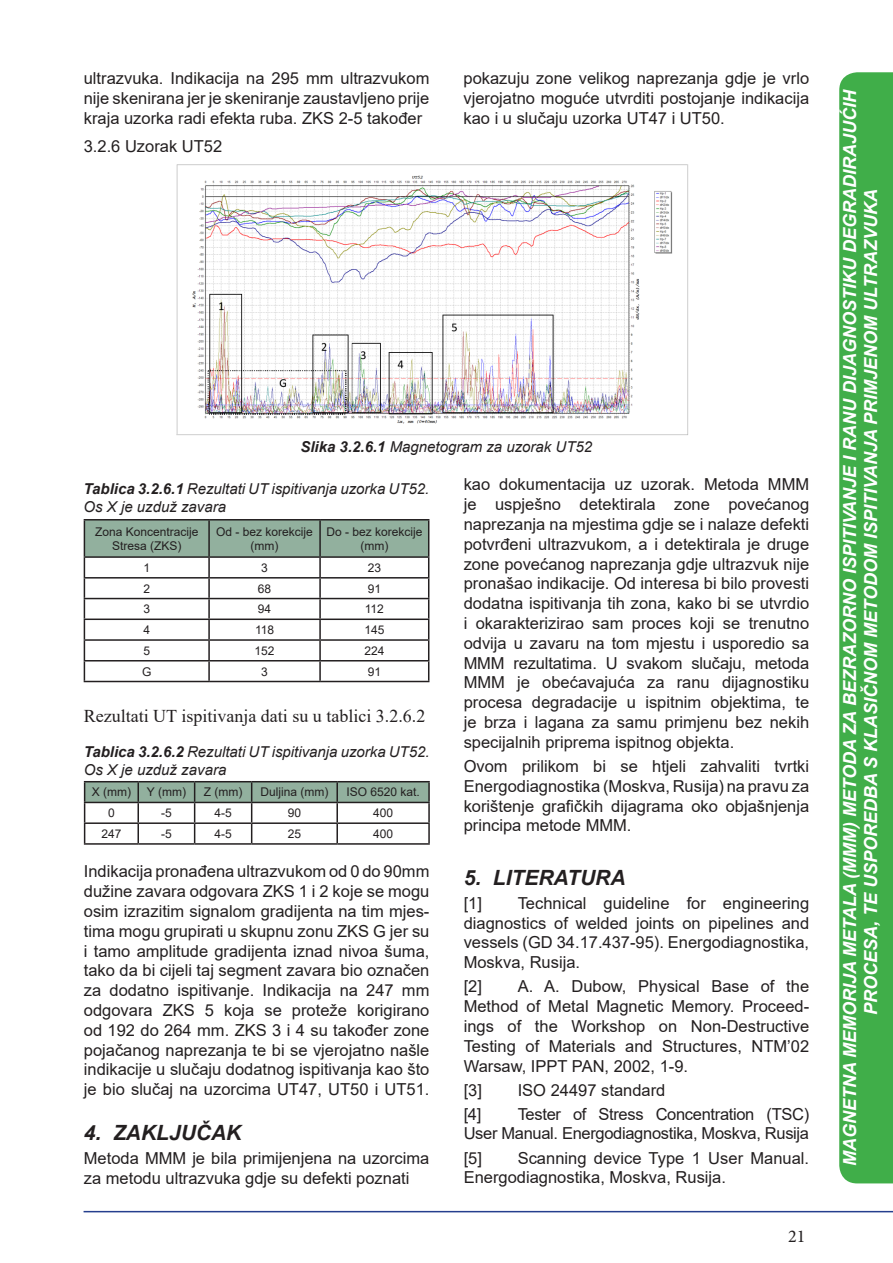
<style>
.page{position:relative;width:893px;height:1263px;background:#fff}
.page>*{position:absolute;margin:0;border:0;box-sizing:border-box;transform-origin:0 0}
.t1{font:italic 700 21px "Arial";color:#231f20}
.Heading_3{font:italic 700 18px/21px "Arial";letter-spacing:-.01em;color:#fff}
.t2{font:18px "Times New Roman";color:#231f20}
.t3{font:18px "Minion Pro";color:#231f20}
.t4{font:16.5px/19.8px "Arial";color:#231f20;text-align:justify}
.t5{font:16.5px/19.8px "Arial";letter-spacing:-.02em;color:#231f20;text-align:right}
.t6{font:italic 15px/18px "Arial";color:#231f20}
.t7{font:12px/14.4px "Arial";color:#231f20;text-align:center}
.s1{font-weight:700}
</style>
<div class="page">
<hr style="left:84px;top:1211px;width:809px;height:1px;background:#253f8e">
<div style="left:839px;top:72px;width:54px;height:1111px;background:#40ae49"></div>
<img style="left:176px;top:164px;width:512px;height:271px">
<hr style="left:84px;top:519px;width:125px;height:1px;background:#231f20">
<hr style="left:209px;top:519px;width:111px;height:1px;background:#231f20">
<hr style="left:320px;top:519px;width:109px;height:1px;background:#231f20">
<svg style="left:84px;top:520px;width:345px;height:161px"></svg>
<hr style="left:84px;top:681px;width:125px;height:1px;background:#231f20">
<hr style="left:209px;top:681px;width:111px;height:1px;background:#231f20">
<hr style="left:320px;top:681px;width:109px;height:1px;background:#231f20">
<hr style="left:84px;top:781px;width:54px;height:1px;background:#231f20">
<hr style="left:138px;top:781px;width:57px;height:1px;background:#231f20">
<hr style="left:195px;top:781px;width:57px;height:1px;background:#231f20">
<hr style="left:252px;top:781px;width:85px;height:1px;background:#231f20">
<hr style="left:337px;top:781px;width:93px;height:1px;background:#231f20">
<svg style="left:84px;top:782px;width:346px;height:61px"></svg>
<hr style="left:84px;top:843px;width:54px;height:2px;background:#231f20">
<hr style="left:138px;top:843px;width:57px;height:2px;background:#231f20">
<hr style="left:195px;top:843px;width:57px;height:2px;background:#231f20">
<hr style="left:252px;top:843px;width:85px;height:2px;background:#231f20">
<hr style="left:337px;top:843px;width:93px;height:2px;background:#231f20">
<p class="t4" style="left:84px;top:68px;width:347px">ultrazvuka. Indikacija na 295 mm ultrazvukom nije skenirana jer je skeniranje zaustavljeno prije kraja uzorka radi efekta ruba. ZKS 2-5 također</p>
<p class="t4" style="left:84px;top:137px;width:140px">3.2.6 Uzorak UT52</p>
<p class="t4" style="left:463px;top:68px;width:347px">pokazuju zone velikog naprezanja gdje je vrlo vjerojatno moguće utvrditi postojanje indikacija kao i u slučaju uzorka UT47 i UT50.</p>
<p class="t6" style="left:300px;top:438px;width:293px"><span class="s1">Slika 3.2.6.1</span> Magnetogram za uzorak UT52</p>
<p class="t6" style="left:84px;top:480px;width:347px"><span class="s1">Tablica 3.2.6.1</span> Rezultati UT ispitivanja uzorka UT52.<br>Os X je uzduž zavara</p>
<p class="t7" style="left:95px;top:524px;width:105px">Zona Koncentracije<br>Stresa (ZKS)</p>
<p class="t7" style="left:216px;top:524px;width:98px">Od - bez korekcije (mm)</p>
<p class="t7" style="left:326px;top:524px;width:98px">Do - bez korekcije (mm)</p>
<p class="t7" style="left:143px;top:560px;width:8px">1</p>
<p class="t7" style="left:261px;top:560px;width:8px">3</p>
<p class="t7" style="left:368px;top:560px;width:15px">23</p>
<p class="t7" style="left:143px;top:581px;width:8px">2</p>
<p class="t7" style="left:258px;top:581px;width:15px">68</p>
<p class="t7" style="left:368px;top:581px;width:15px">91</p>
<p class="t7" style="left:143px;top:602px;width:8px">3</p>
<p class="t7" style="left:258px;top:602px;width:15px">94</p>
<p class="t7" style="left:365px;top:602px;width:21px">112</p>
<p class="t7" style="left:143px;top:622px;width:8px">4</p>
<p class="t7" style="left:255px;top:622px;width:21px">118</p>
<p class="t7" style="left:364px;top:622px;width:22px">145</p>
<p class="t7" style="left:143px;top:643px;width:8px">5</p>
<p class="t7" style="left:255px;top:643px;width:22px">152</p>
<p class="t7" style="left:364px;top:643px;width:22px">224</p>
<p class="t7" style="left:142px;top:664px;width:11px">G</p>
<p class="t7" style="left:261px;top:664px;width:8px">3</p>
<p class="t7" style="left:368px;top:664px;width:15px">91</p>
<p class="t2" style="left:84px;top:703px;width:343px">Rezultati UT ispitivanja dati su u tablici 3.2.6.2</p>
<p class="t6" style="left:84px;top:743px;width:347px"><span class="s1">Tablica 3.2.6.2</span> Rezultati UT ispitivanja uzorka UT52.<br>Os X je uzduž zavara</p>
<p class="t7" style="left:92px;top:785px;width:41px">X (mm)</p>
<p class="t7" style="left:147px;top:785px;width:41px">Y (mm)</p>
<p class="t7" style="left:204px;top:785px;width:40px">Z (mm)</p>
<p class="t7" style="left:260px;top:785px;width:69px">Duljina (mm)</p>
<p class="t7" style="left:346px;top:785px;width:75px">ISO 6520 kat.</p>
<p class="t7" style="left:108px;top:806px;width:8px">0</p>
<p class="t7" style="left:161px;top:806px;width:12px">-5</p>
<p class="t7" style="left:214px;top:806px;width:19px">4-5</p>
<p class="t7" style="left:288px;top:806px;width:15px">90</p>
<p class="t7" style="left:373px;top:806px;width:22px">400</p>
<p class="t7" style="left:101px;top:826px;width:22px">247</p>
<p class="t7" style="left:161px;top:826px;width:12px">-5</p>
<p class="t7" style="left:214px;top:826px;width:19px">4-5</p>
<p class="t7" style="left:288px;top:826px;width:15px">25</p>
<p class="t7" style="left:373px;top:826px;width:22px">400</p>
<p class="t4" style="left:464px;top:475px;width:347px">kao dokumentacija uz uzorak. Metoda MMM je uspješno detektirala zone povećanog naprezanja na mjestima gdje se i nalaze defekti potvrđeni ultrazvukom, a i detektirala je druge zone povećanog naprezanja gdje ultrazvuk nije pronašao indikacije. Od interesa bi bilo provesti dodatna ispitivanja tih zona, kako bi se utvrdio i okarakterizirao sam proces koji se trenutno odvija u zavaru na tom mjestu i usporedio sa MMM rezultatima. U svakom slučaju, metoda MMM je obećavajuća za ranu dijagnostiku procesa degradacije u ispitnim objektima, te je brza i lagana za samu primjenu bez nekih specijalnih priprema ispitnog objekta.</p>
<p class="t4" style="left:464px;top:756px;width:347px">Ovom prilikom bi se htjeli zahvaliti tvrtki Energodiagnostika (Moskva, Rusija) na pravu za korištenje grafičkih dijagrama oko objašnjenja principa metode MMM.</p>
<p class="t1" style="left:464px;top:863px;width:163px">5. LITERATURA</p>
<p class="t4" style="left:464px;top:893px;width:20px">[1]</p>
<p class="t4" style="left:84px;top:861px;width:347px">Indikacija pronađena ultrazvukom od 0 do 90mm dužine zavara odgovara ZKS 1 i 2 koje se mogu osim izrazitim signalom gradijenta na tim mjes&shy;tima mogu grupirati u skupnu zonu ZKS G jer su i tamo amplitude gradijenta iznad nivoa šuma, tako da bi cijeli taj segment zavara bio označen za dodatno ispitivanje. Indikacija na 247 mm odgovara ZKS 5 koja se proteže korigirano od 192 do 264 mm. ZKS 3 i 4 su također zone pojačanog naprezanja te bi se vjerojatno našle indikacije u slučaju dodatnog ispitivanja kao što je bio slučaj na uzorcima UT47, UT50 i UT51.</p>
<p class="t1" style="left:84px;top:1119px;width:159px">4. ZAKLJUČAK</p>
<p class="t4" style="left:84px;top:1148px;width:347px">Metoda MMM je bila primijenjena na uzorcima za metodu ultrazvuka gdje su defekti poznati</p>
<p class="t4" style="left:464px;top:893px;width:347px;text-indent:54px">Technical guideline for engineering diagnostics of welded joints on pipelines and vessels (GD 34.17.437-95). Energodiagnostika, Moskva, Rusija.</p>
<p class="t4" style="left:464px;top:976px;width:20px">[2]</p>
<p class="t4" style="left:464px;top:976px;width:347px;text-indent:54px">A. A. Dubow, Physical Base of the Method of Metal Magnetic Memory. Proceed&shy;ings of the Workshop on Non-Destructive Testing of Materials and Structures, NTM’02<br>Warsaw, IPPT PAN, 2002, 1-9.</p>
<p class="t4" style="left:464px;top:1080px;width:20px">[3]</p>
<p class="t4" style="left:518px;top:1080px;width:149px">ISO 24497 standard</p>
<p class="t4" style="left:464px;top:1104px;width:19px">[4]</p>
<p class="t5" style="left:464px;top:1104px;width:347px">Tester of Stress Concentration (TSC)<br>User Manual. Energodiagnostika, Moskva, Rusija</p>
<p class="t4" style="left:464px;top:1148px;width:20px">[5]</p>
<p class="t4" style="left:464px;top:1148px;width:347px;text-indent:54px">Scanning device Type 1 User Manual.<br>Energodiagnostika, Moskva, Rusija.</p>
<p class="t3" style="left:788px;top:1224px;width:19px">21</p>
<p class="Heading_3" style="left:840px;top:1015px;width:928px;text-indent:-151px;rotate:-90deg">MAGNETNA MEMORIJA METALA (MMM) METODA ZA BEZRAZORNO ISPITIVANJE I RANU DIJAGNOSTIKU DEGRADIRAJUĆIH<br>PROCESA, TE USPOREDBA S KLASIČNOM METODOM ISPITIVANJA PRIMJENOM ULTRAZVUKA</p>
</div>
